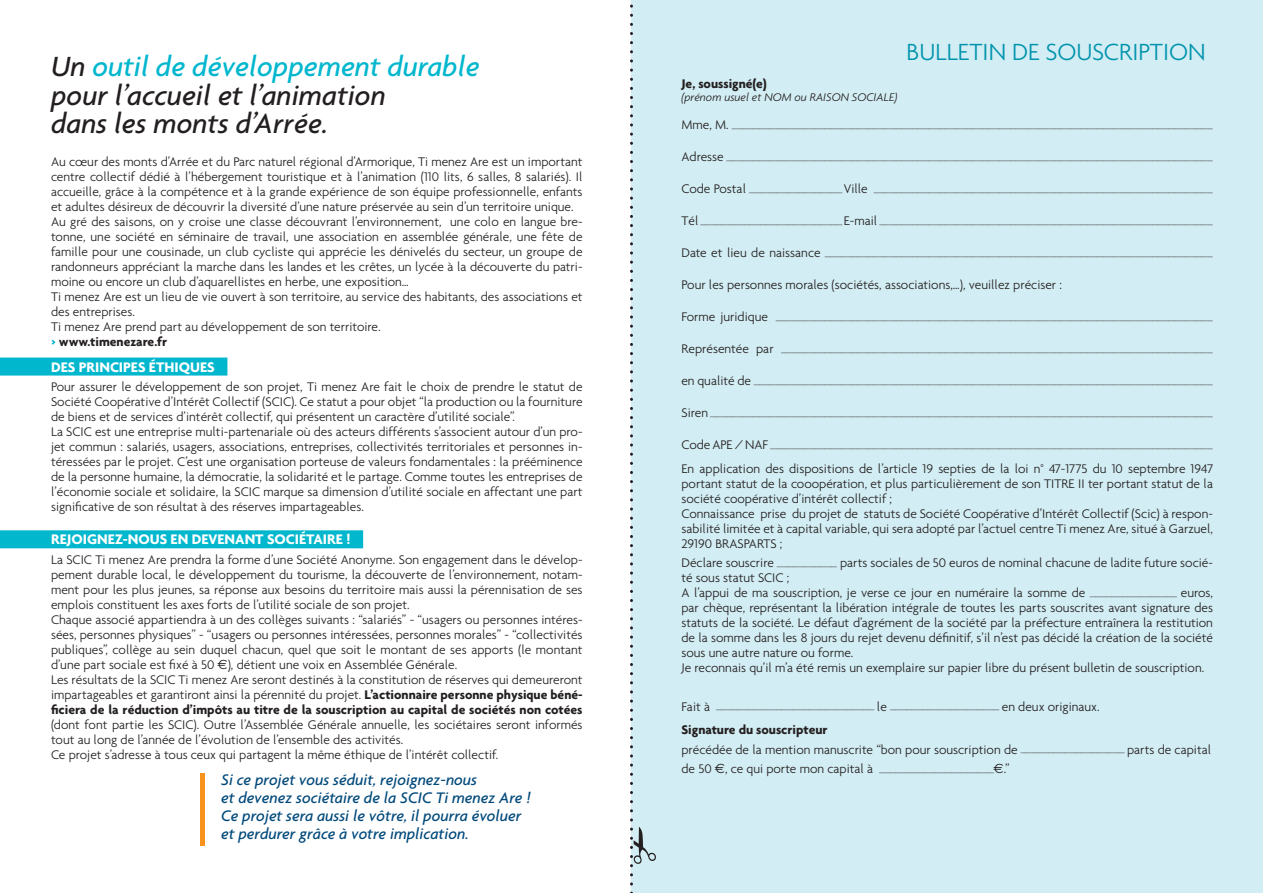
<style>
.page{position:relative;width:1263px;height:893px;background:#fff}
.page>*{position:absolute;margin:0;border:0;box-sizing:border-box;transform-origin:0 0}
.t1{font:italic 500 30px/28.5px "Agenda";color:#231f20}
.t2{font:300 25.35px "Agenda";color:#0093ad}
.t3{font:italic 500 16.5px/18px "Agenda";color:#01497b}
.t4{font:700 15px "Agenda";color:#fff}
.t5{font:300 13.5px/15px "Agenda";color:#231f20;text-align:justify}
.t6{font:700 13.5px "Agenda";color:#231f20}
.t7{font:italic 300 12px "Agenda";color:#231f20}
.t8{font:300 7.5px "Agenda";color:#231f20}
.s1{color:#00b7ce}
.s2{font-family:"Euro Sans";font-weight:400}
.s3{font-weight:700}
</style>
<div class="page">
<div style="left:631px;top:0;width:632px;height:893px;background:#d2edf3"></div>
<div style="left:0;top:358px;width:227px;height:18px;background:#00b7ce"></div>
<div style="left:0;top:530px;width:363px;height:18px;background:#00b7ce"></div>
<hr style="left:201px;top:773px;width:4px;height:72px;background:#f7931d">
<svg style="left:630px;top:4px;width:26px;height:889px"></svg>
<p class="t1" style="left:51px;top:51px;width:430px">Un <span class="s1">outil de développement durable </span>pour l’accueil et l’animation<br>dans les monts d’Arrée.</p>
<p class="t5" style="left:51px;top:154px;width:533px">Au cœur des monts d’Arrée et du Parc naturel régional d’Armorique, Ti menez Are est un important centre collectif dédié à l’hébergement touristique et à l’animation (110 lits, 6 salles, 8 salariés). Il accueille, grâce à la compétence et à la grande expérience de son équipe professionnelle, enfants et adultes désireux de découvrir la diversité d’une nature préservée au sein d’un territoire unique.</p>
<p class="t5" style="left:51px;top:214px;width:533px">Au gré des saisons, on y croise une classe découvrant l’environnement, une colo en langue bre&shy;tonne, une société en séminaire de travail, une association en assemblée générale, une fête de famille pour une cousinade, un club cycliste qui apprécie les dénivelés du secteur, un groupe de randonneurs appréciant la marche dans les landes et les crêtes, un lycée à la découverte du patri&shy;moine ou encore un club d’aquarellistes en herbe, une exposition…</p>
<p class="t5" style="left:51px;top:289px;width:533px">Ti menez Are est un lieu de vie ouvert à son territoire, au service des habitants, des associations et des entreprises.</p>
<p class="t5" style="left:51px;top:319px;width:331px">Ti menez Are prend part au développement de son territoire.</p>
<p class="t6" style="left:51px;top:333px;width:118px"><span class="s1">&gt;</span> www.timenezare.fr</p>
<p class="t4" style="left:51px;top:358px;width:165px">DES PRINCIPES ÉTHIQUES</p>
<p class="t5" style="left:51px;top:379px;width:533px">Pour assurer le développement de son projet, Ti menez Are fait le choix de prendre le statut de Société Coopérative d’Intérêt Collectif (SCIC). Ce statut a pour objet “la production ou la fourniture de biens et de services d’intérêt collectif, qui présentent un caractère d’utilité sociale”.</p>
<p class="t5" style="left:51px;top:424px;width:533px">La SCIC est une entreprise multi-partenariale où des acteurs différents s’associent autour d’un pro&shy;jet commun : salariés, usagers, associations, entreprises, collectivités territoriales et personnes in&shy;téressées par le projet. C’est une organisation porteuse de valeurs fondamentales : la prééminence de la personne humaine, la démocratie, la solidarité et le partage. Comme toutes les entreprises de l’économie sociale et solidaire, la SCIC marque sa dimension d’utilité sociale en affectant une part significative de son résultat à des réserves impartageables.</p>
<p class="t4" style="left:51px;top:530px;width:301px">REJOIGNEZ-NOUS EN DEVENANT SOCIÉTAIRE !</p>
<p class="t5" style="left:51px;top:552px;width:533px">La SCIC Ti menez Are prendra la forme d’une Société Anonyme. Son engagement dans le dévelop&shy;pement durable local, le développement du tourisme, la découverte de l’environnement, notam&shy;ment pour les plus jeunes, sa réponse aux besoins du territoire mais aussi la pérennisation de ses emplois constituent les axes forts de l’utilité sociale de son projet.</p>
<p class="t5" style="left:51px;top:612px;width:533px">Chaque associé appartiendra à un des collèges suivants : “salariés” - “usagers ou personnes intéres&shy;sées, personnes physiques” - “usagers ou personnes intéressées, personnes morales” - “collectivités publiques”, collège au sein duquel chacun, quel que soit le montant de ses apports (le montant d’une part sociale est fixé à 50 <span class="s2">€</span>), détient une voix en Assemblée Générale.</p>
<p class="t5" style="left:51px;top:672px;width:533px">Les résultats de la SCIC Ti menez Are seront destinés à la constitution de réserves qui demeureront impartageables et garantiront ainsi la pérennité du projet. <span class="s3">L’actionnaire personne physique béné&shy;ficiera de la réduction d’impôts au titre de la souscription au capital de sociétés non cotées </span>(dont font partie les SCIC). Outre l’Assemblée Générale annuelle, les sociétaires seront informés tout au long de l’année de l’évolution de l’ensemble des activités.</p>
<p class="t5" style="left:51px;top:747px;width:449px">Ce projet s’adresse à tous ceux qui partagent la même éthique de l’intérêt collectif.</p>
<p class="t3" style="left:221px;top:770px;width:311px">Si ce projet vous séduit, rejoignez-nous<br>et devenez sociétaire de la SCIC Ti menez Are !<br>Ce projet sera aussi le vôtre, il pourra évoluer et perdurer grâce à votre implication.</p>
<p class="t2" style="left:906px;top:37px;width:300px">BULLETIN DE SOUSCRIPTION</p>
<p class="t6" style="left:681px;top:75px;width:87px">Je, soussigné(e)</p>
<p class="t7" style="left:681px;top:91px;width:218px">(prénom usuel et NOM ou RAISON SOCIALE)</p>
<p class="t8" style="left:681px;top:124px;width:533px"><sup>Mme,</sup> <sup>M.</sup> ————————————————————————————————————————————————————————————————————————————————————————</p>
<p class="t8" style="left:681px;top:156px;width:533px"><sup>Adresse</sup> —————————————————————————————————————————————————————————————————————————————————————————</p>
<p class="t8" style="left:681px;top:188px;width:533px"><sup>Code</sup> <sup>Postal</sup> ————————————————— <sup>Ville</sup> ——————————————————————————————————————————————————————————————</p>
<p class="t8" style="left:681px;top:220px;width:533px"><sup>Tél</sup> —————————————————————————— <sup>E-mail</sup> —————————————————————————————————————————————————————————————</p>
<p class="t8" style="left:681px;top:252px;width:533px"><sup>Date</sup> <sup>et</sup> <sup>lieu</sup> <sup>de</sup> <sup>naissance</sup> ———————————————————————————————————————————————————————————————————————</p>
<p class="t5" style="left:681px;top:277px;width:382px">Pour les personnes morales (sociétés, associations,…), veuillez préciser :</p>
<p class="t8" style="left:681px;top:316px;width:533px"><sup>Forme</sup> <sup>juridique</sup> ————————————————————————————————————————————————————————————————————————————————</p>
<p class="t8" style="left:681px;top:348px;width:533px"><sup>Représentée</sup> <sup>par</sup> ———————————————————————————————————————————————————————————————————————————————</p>
<p class="t8" style="left:681px;top:380px;width:533px"><sup>en</sup> <sup>qualité</sup> <sup>de</sup> ————————————————————————————————————————————————————————————————————————————————————</p>
<p class="t8" style="left:681px;top:412px;width:533px"><sup>Siren</sup> ————————————————————————————————————————————————————————————————————————————————————————————</p>
<p class="t8" style="left:681px;top:444px;width:533px"><sup>Code</sup> <sup>APE</sup> <sup>/</sup> <sup>NAF</sup> —————————————————————————————————————————————————————————————————————————————————</p>
<p class="t5" style="left:681px;top:461px;width:533px">En application des dispositions de l’article 19 septies de la loi n° 47-1775 du 10 septembre 1947 portant statut de la cooopération, et plus particulièrement de son TITRE II ter portant statut de la société coopérative d’intérêt collectif ;</p>
<p class="t5" style="left:681px;top:506px;width:533px">Connaissance prise du projet de statuts de Société Coopérative d’Intérêt Collectif (Scic) à respon&shy;sabilité limitée et à capital variable, qui sera adopté par l’actuel centre Ti menez Are, situé à Garzuel, 29190 BRASPARTS ;</p>
<p class="t5" style="left:681px;top:555px;width:533px">Déclare souscrire <sub>———————————</sub> parts sociales de 50 euros de nominal chacune de ladite future socié&shy;té sous statut SCIC ;</p>
<p class="t5" style="left:681px;top:585px;width:533px">A l’appui de ma souscription, je verse ce jour en numéraire la somme de <sub>————————————————</sub> euros, par chèque, représentant la libération intégrale de toutes les parts souscrites avant signature des statuts de la société. Le défaut d’agrément de la société par la préfecture entraînera la restitution de la somme dans les 8 jours du rejet devenu définitif, s’il n’est pas décidé la création de la société sous une autre nature ou forme.</p>
<p class="t5" style="left:681px;top:660px;width:524px">Je reconnais qu’il m’a été remis un exemplaire sur papier libre du présent bulletin de souscription.</p>
<p class="t8" style="left:681px;top:705px;width:420px"><sup>Fait</sup> <sup>à</sup> ————————————————————————————— <sup>le</sup> ———————————————————— <sup>en</sup> <sup>deux</sup> <sup>originaux.</sup></p>
<p class="t5" style="left:681px;top:720px;width:531px;line-height:19.5px;text-align:left"><span class="s3">Signature du souscripteur<br></span>précédée de la mention manuscrite “bon pour souscription de <sub>———————————————————</sub> parts de capital de 50 <span class="s2">€</span>, ce qui porte mon capital à <sub>—————————————————————</sub><span class="s2">€</span>.”</p>
</div>
